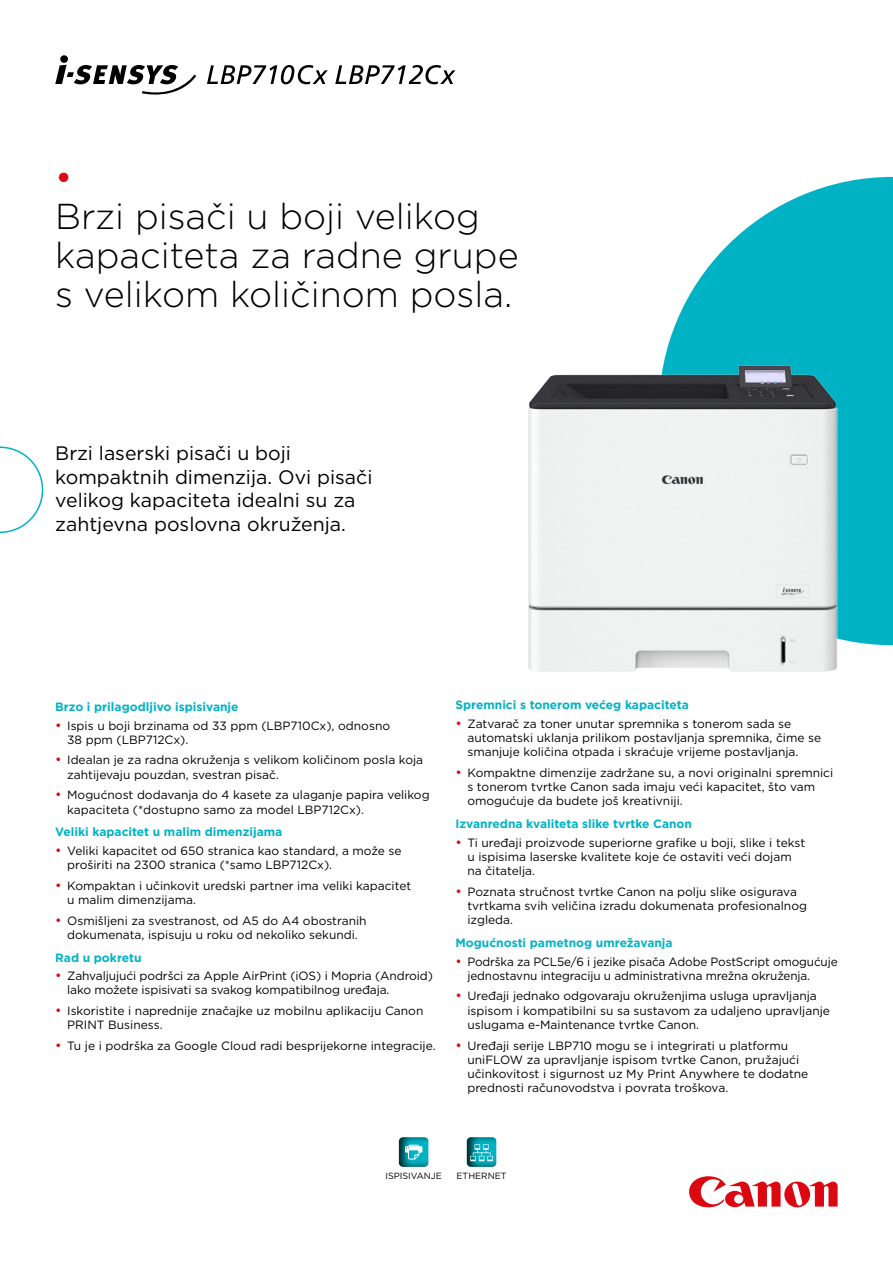
<style>
.page{position:relative;width:893px;height:1263px;background:#fff}
.page>*{position:absolute;margin:0;border:0;box-sizing:border-box;transform-origin:0 0}
.t1{font:300 36px/39px "Gotham";color:#000}
.t2{font:36px "Gotham";color:#db0812}
.t3{font:19.5px/23.4px "Gotham";color:#000}
.t4{font:12px/14.2px "Gotham";color:#000}
.t5{font:700 12px "Gotham";color:#00b3c4}
.t6{font:9px "Gotham";color:#000}
.s1{font-size:13.5px;color:#db0812}
</style>
<div class="page">
<svg style="left:663px;top:177px;width:230px;height:468px;fill:#00b3c4"></svg>
<svg style="left:0;top:446px;width:43px;height:87px"></svg>
<img style="left:528px;top:365px;width:310px;height:306px">
<svg style="left:55px;top:55px;width:141px;height:40px"></svg>
<svg style="left:207px;top:65px;width:121px;height:19px"></svg>
<svg style="left:335px;top:65px;width:120px;height:19px"></svg>
<svg style="left:689px;top:1176px;width:149px;height:31px"></svg>
<div style="left:452px;top:1125px;width:57px;height:42px;background:#000;opacity:.8"></div>
<svg style="left:470px;top:1144px;width:23px;height:17px"></svg>
<div style="left:385px;top:1125px;width:56px;height:42px;background:#000;opacity:.8"></div>
<svg style="left:405px;top:1145px;width:17px;height:14px"></svg>
<h1 class="t2" style="left:55px;top:155px;width:19px">•</h1>
<h1 class="t1" style="left:55px;top:196px;width:465px">Brzi pisači u boji velikog kapaciteta za radne grupe s velikom količinom posla.</h1>
<h2 class="t3" style="left:55px;top:441px;width:319px">Brzi laserski pisači u boji kompaktnih dimenzija. Ovi pisači velikog kapaciteta idealni su za zahtjevna poslovna okruženja.</h2>
<p class="t5" style="left:55px;top:699px;width:185px">Brzo i prilagodljivo ispisivanje</p>
<p class="t4" style="left:67px;top:718px;width:324px;text-indent:-12px"><span class="s1">•</span> Ispis u boji brzinama od 33 ppm (LBP710Cx), odnosno<br>38 ppm (LBP712Cx).</p>
<p class="t4" style="left:67px;top:753px;width:358px;text-indent:-12px"><span class="s1">•</span> Idealan je za radna okruženja s velikom količinom posla koja zahtijevaju pouzdan, svestran pisač.</p>
<p class="t4" style="left:67px;top:788px;width:364px;text-indent:-12px"><span class="s1">•</span> Mogućnost dodavanja do 4 kasete za ulaganje papira velikog kapaciteta (*dostupno samo za model LBP712Cx).</p>
<p class="t5" style="left:55px;top:824px;width:228px">Veliki kapacitet u malim dimenzijama</p>
<p class="t4" style="left:67px;top:843px;width:336px;text-indent:-12px"><span class="s1">•</span> Veliki kapacitet od 650 stranica kao standard, a može se proširiti na 2300 stranica (*samo LBP712Cx).</p>
<p class="t4" style="left:67px;top:878px;width:346px;text-indent:-12px"><span class="s1">•</span> Kompaktan i učinkovit uredski partner ima veliki kapacitet u malim dimenzijama.</p>
<p class="t4" style="left:55px;top:913px;width:313px;text-align:center"><span class="s1">•</span> Osmišljeni za svestranost, od A5 do A4 obostranih dokumenata, ispisuju u roku od nekoliko sekundi.</p>
<p class="t5" style="left:55px;top:949px;width:88px">Rad u pokretu</p>
<p class="t4" style="left:67px;top:968px;width:367px;text-indent:-12px"><span class="s1">•</span> Zahvaljujući podršci za Apple AirPrint (iOS) i Mopria (Android) lako možete ispisivati sa svakog kompatibilnog uređaja.</p>
<p class="t4" style="left:67px;top:1003px;width:358px;text-indent:-12px"><span class="s1">•</span> Iskoristite i naprednije značajke uz mobilnu aplikaciju Canon<br>PRINT Business.</p>
<p class="t4" style="left:55px;top:1038px;width:382px"><span class="s1">•</span> Tu je i podrška za Google Cloud radi besprijekorne integracije.</p>
<p class="t5" style="left:455px;top:697px;width:235px">Spremnici s tonerom većeg kapaciteta</p>
<p class="t4" style="left:467px;top:716px;width:355px;text-indent:-12px"><span class="s1">•</span> Zatvarač za toner unutar spremnika s tonerom sada se automatski uklanja prilikom postavljanja spremnika, čime se smanjuje količina otpada i skraćuje vrijeme postavljanja.</p>
<p class="t4" style="left:467px;top:765px;width:367px;text-indent:-12px"><span class="s1">•</span> Kompaktne dimenzije zadržane su, a novi originalni spremnici s tonerom tvrtke Canon sada imaju veći kapacitet, što vam omogućuje da budete još kreativniji.</p>
<p class="t5" style="left:455px;top:816px;width:238px">Izvanredna kvaliteta slike tvrtke Canon</p>
<p class="t4" style="left:467px;top:835px;width:339px;text-indent:-12px"><span class="s1">•</span> Ti uređaji proizvode superiorne grafike u boji, slike i tekst u ispisima laserske kvalitete koje će ostaviti veći dojam na čitatelja.</p>
<p class="t4" style="left:467px;top:884px;width:341px;text-indent:-12px"><span class="s1">•</span> Poznata stručnost tvrtke Canon na polju slike osigurava tvrtkama svih veličina izradu dokumenata profesionalnog izgleda.</p>
<p class="t5" style="left:455px;top:935px;width:219px">Mogućnosti pametnog umrežavanja</p>
<p class="t4" style="left:467px;top:954px;width:372px;text-indent:-12px"><span class="s1">•</span> Podrška za PCL5e/6 i jezike pisača Adobe PostScript omogućuje jednostavnu integraciju u administrativna mrežna okruženja.</p>
<p class="t4" style="left:467px;top:989px;width:364px;text-indent:-12px"><span class="s1">•</span> Uređaji jednako odgovaraju okruženjima usluga upravljanja ispisom i kompatibilni su sa sustavom za udaljeno upravljanje uslugama e-Maintenance tvrtke Canon.</p>
<p class="t4" style="left:467px;top:1038px;width:342px;text-indent:-12px"><span class="s1">•</span> Uređaji serije LBP710 mogu se i integrirati u platformu uniFLOW za upravljanje ispisom tvrtke Canon, pružajući učinkovitost i sigurnost uz My Print Anywhere te dodatne prednosti računovodstva i povrata troškova.</p>
<p class="t6" style="left:385px;top:1169px;width:58px">ISPISIVANJE</p>
<p class="t6" style="left:457px;top:1169px;width:52px">ETHERNET</p>
</div>
